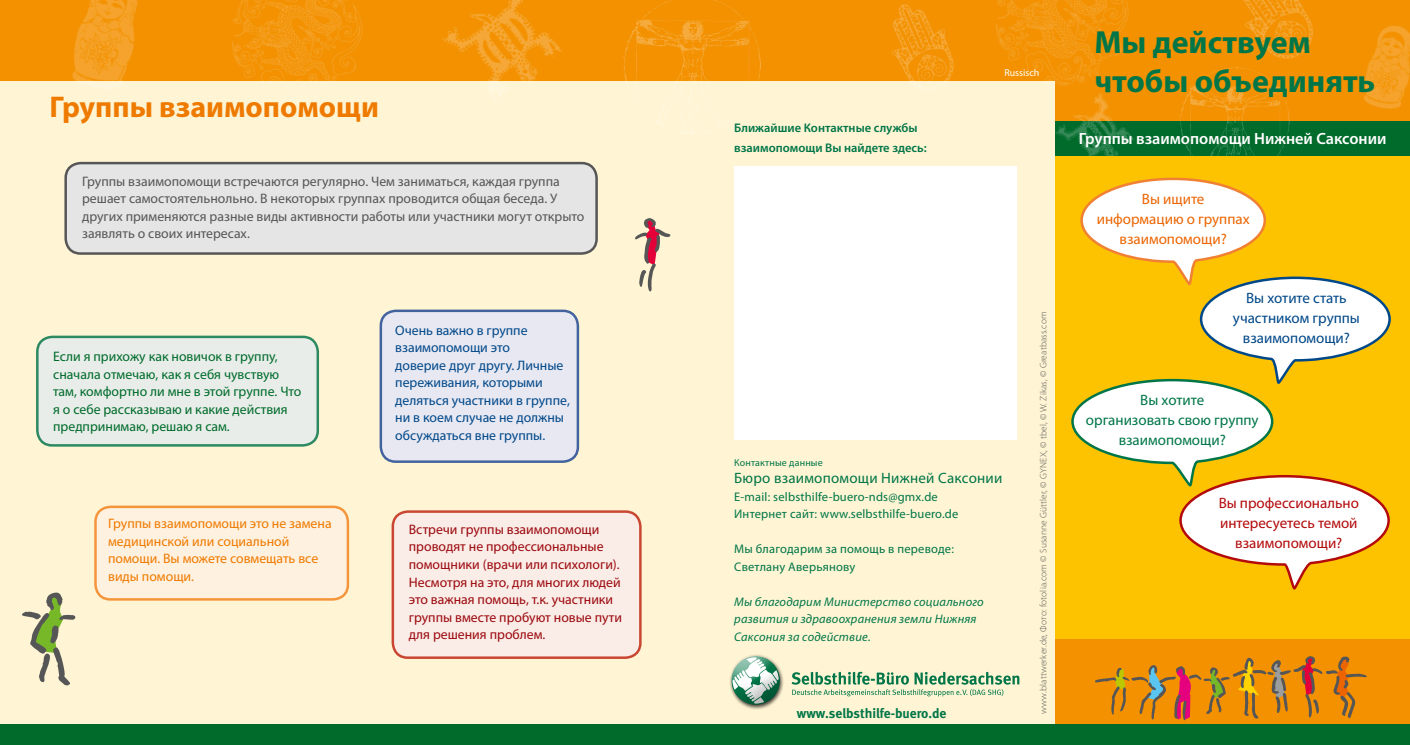
<style>
.page{position:relative;width:1410px;height:745px;background:#fff}
.page>*{position:absolute;margin:0;border:0;box-sizing:border-box;transform-origin:0 0}
.t1{font:700 32px/39.2px "Myriad Pro";color:#007648}
.t2{font:700 30px "Myriad Pro";color:#ef7a00}
.t3{font:600 16.25px "Myriad Pro";color:#fff}
.t4{font:15px/20px "Myriad Pro";color:#007648;text-align:center}
.t5{font:15px/20px "Myriad Pro";color:#b30a0b;text-align:center}
.t6{font:15px/20px "Myriad Pro";color:#014889;text-align:center}
.t7{font:15px/20px "Myriad Pro";color:#ec6502;text-align:center}
.t8{font:13.75px/17.5px "Myriad Pro";color:#565656}
.t9{font:13.75px/17.5px "Myriad Pro";color:#9c0a0f}
.t10{font:13.75px/17.5px "Myriad Pro";color:#006b2b}
.t11{font:13.75px/17.5px "Myriad Pro";color:#014889}
.t12{font:13.75px/17.5px "Myriad Pro";color:#ef7a00}
.t13{font:700 13.62px "Meta";color:#007648}
.t14{font:12.5px/17.5px "Myriad Pro";letter-spacing:.015em;color:#007648}
.t15{font:italic 12.5px/17.5px "Myriad Pro";letter-spacing:.015em;color:#007648}
.t16{font:600 12.5px/20px "Myriad Pro";color:#007648}
.t17{font:10px "Myriad Pro";letter-spacing:.015em;color:#007648}
.t18{font:10px "Myriad Pro";color:#fff}
.t19{font:300 9.38px "Myriad Pro";letter-spacing:.015em;color:#565656}
</style>
<div class="page">
<div style="left:0;top:50px;width:1059px;height:680px;background:#fff5d4"></div>
<div style="left:0;top:0;width:1072px;height:80px;background:#f39100"></div>
<img style="left:621px;top:0;width:142px;height:81px">
<div style="left:1055px;top:0;width:354px;height:122px;background:#f39100"></div>
<div style="left:1055px;top:121px;width:354px;height:37px;background:#006b2b"></div>
<img style="left:975px;top:0;width:154px;height:84px">
<img style="left:1179px;top:72px;width:111px;height:84px">
<img style="left:1213px;top:0;width:100px;height:93px">
<img style="left:1364px;top:25px;width:45px;height:84px">
<img style="left:1055px;top:84px;width:80px;height:72px">
<div style="left:1055px;top:156px;width:354px;height:588px;background:#fdc300"></div>
<svg style="left:1071px;top:177px;width:320px;height:413px"></svg>
<div style="left:66px;top:163px;width:530px;height:90px;background:#e5e5e5;border-radius:15px"></div>
<div style="left:64px;top:162px;width:534px;height:92px;border:2px solid #565656;border-radius:15px"></div>
<div style="left:728px;top:653px;width:56px;height:56px;background:#000;opacity:.75"></div>
<div style="left:726px;top:655px;width:56px;height:36px;background:#fff;opacity:.75"></div>
<div style="left:726px;top:658px;width:56px;height:53px;background:#000;opacity:.75"></div>
<svg style="left:791px;top:671px;width:228px;height:25px"></svg>
<div style="left:734px;top:167px;width:282px;height:272px;background:#fff"></div>
<div style="left:393px;top:511px;width:247px;height:146px;background:#faece7;border-radius:15px"></div>
<div style="left:391px;top:510px;width:250px;height:148px;border:2px solid #c94732;border-radius:15px"></div>
<div style="left:37px;top:336px;width:281px;height:109px;background:#e8ede9;border-radius:15px"></div>
<div style="left:36px;top:335px;width:283px;height:111px;border:2px solid #2d8962;border-radius:15px"></div>
<div style="left:381px;top:310px;width:197px;height:151px;background:#e7e8f2;border-radius:15px"></div>
<div style="left:379px;top:309px;width:200px;height:153px;border:2px solid #43639e;border-radius:15px"></div>
<div style="left:95px;top:506px;width:253px;height:93px;background:#fef1e0;border-radius:15px"></div>
<div style="left:94px;top:505px;width:255px;height:95px;border:2px solid #f4953c;border-radius:15px"></div>
<img style="left:862px;top:4px;width:113px;height:77px">
<img style="left:55px;top:0;width:98px;height:81px">
<img style="left:211px;top:0;width:172px;height:81px">
<img style="left:427px;top:0;width:154px;height:81px">
<svg style="left:635px;top:218px;width:35px;height:73px"></svg>
<svg style="left:22px;top:592px;width:54px;height:93px"></svg>
<div style="left:1055px;top:638px;width:354px;height:91px;background:#f39100"></div>
<div style="left:0;top:723px;width:1409px;height:21px;background:#006b2b"></div>
<svg style="left:1095px;top:656px;width:271px;height:64px"></svg>
<h2 class="t2" style="left:50px;top:90px;width:331px">Группы взаимопомощи</h2>
<p class="t8" style="left:82px;top:172px;width:504px">Группы взаимопомощи встречаются регулярно. Чем заниматься, каждая группа решает самостоятельнольно. В некоторых группах проводится общая беседа. У других применяются разные виды активности работы или участники могут открыто заявлять о своих интересах.</p>
<p class="t10" style="left:53px;top:348px;width:250px">Если я прихожу как новичок в группу, сначала отмечаю, как я себя чувствую там, комфортно ли мне в этой группе. Что я о себе рассказываю и какие действия предпринимаю, решаю я сам.</p>
<p class="t12" style="left:108px;top:515px;width:225px">Группы взаимопомощи это не замена медицинской или социальной помощи. Вы можете совмещать все виды помощи.</p>
<p class="t11" style="left:395px;top:321px;width:176px">Очень важно в группе взаимопомощи это<br>доверие друг другу. Личные переживания, которыми деляться участники в группе, ни в коем случае не должны обсуждаться вне группы.</p>
<p class="t9" style="left:409px;top:520px;width:215px">Встречи группы взаимопомощи проводят не профессиональные помощники (врачи или психологи).<br>Несмотря на это, для многих людей это важная помощь, т.к. участники группы вместе пробуют новые пути для решения проблем.</p>
<p class="t16" style="left:734px;top:118px;width:194px">Ближайшие Контактные службы взаимопомощи Вы найдете здесь:</p>
<p class="t18" style="left:1004px;top:67px;width:37px">Russisch</p>
<p class="t17" style="left:734px;top:456px;width:90px">Контактные данные</p>
<p class="t4" style="left:734px;top:468px;width:270px">Бюро взаимопомощи Нижней Саксонии</p>
<p class="t14" style="left:734px;top:487px;width:225px">E-mail: selbsthilfe-buero-nds@gmx.de<br>Интернет сайт: www.selbsthilfe-buero.de</p>
<p class="t14" style="left:734px;top:540px;width:221px">Мы благодарим за помощь в переводе:<br>Светлану Аверьянову</p>
<p class="t15" style="left:734px;top:592px;width:251px">Мы благодарим Министерство социального развития и здравоохранения земли Нижняя<br>Саксония за содействие.</p>
<p class="t13" style="left:796px;top:704px;width:151px">www.selbsthilfe-buero.de</p>
<p class="t19" style="left:1038px;top:713px;width:403px;rotate:-90deg">www.blattwerker.de, Фото: fotolia.com © Susanne Güttler, © GYNEX, © tbel, © W. Zikas, © Greatbass.com</p>
<h1 class="t1" style="left:1094px;top:23px;width:282px">Мы действуем чтобы объединять</h1>
<p class="t3" style="left:1078px;top:130px;width:309px">Группы взаимопомощи Нижней Саксонии</p>
<p class="t7" style="left:1096px;top:189px;width:154px">Вы ищите информацию о группах взаимопомощи?</p>
<p class="t6" style="left:1232px;top:288px;width:128px">Вы хотите стать участником группы взаимопомощи?</p>
<p class="t4" style="left:1085px;top:390px;width:174px">Вы хотите<br>организовать свою группу взаимопомощи?</p>
<p class="t5" style="left:1218px;top:492px;width:142px">Вы профессионально интересуетесь темой взаимопомощи?</p>
</div>
